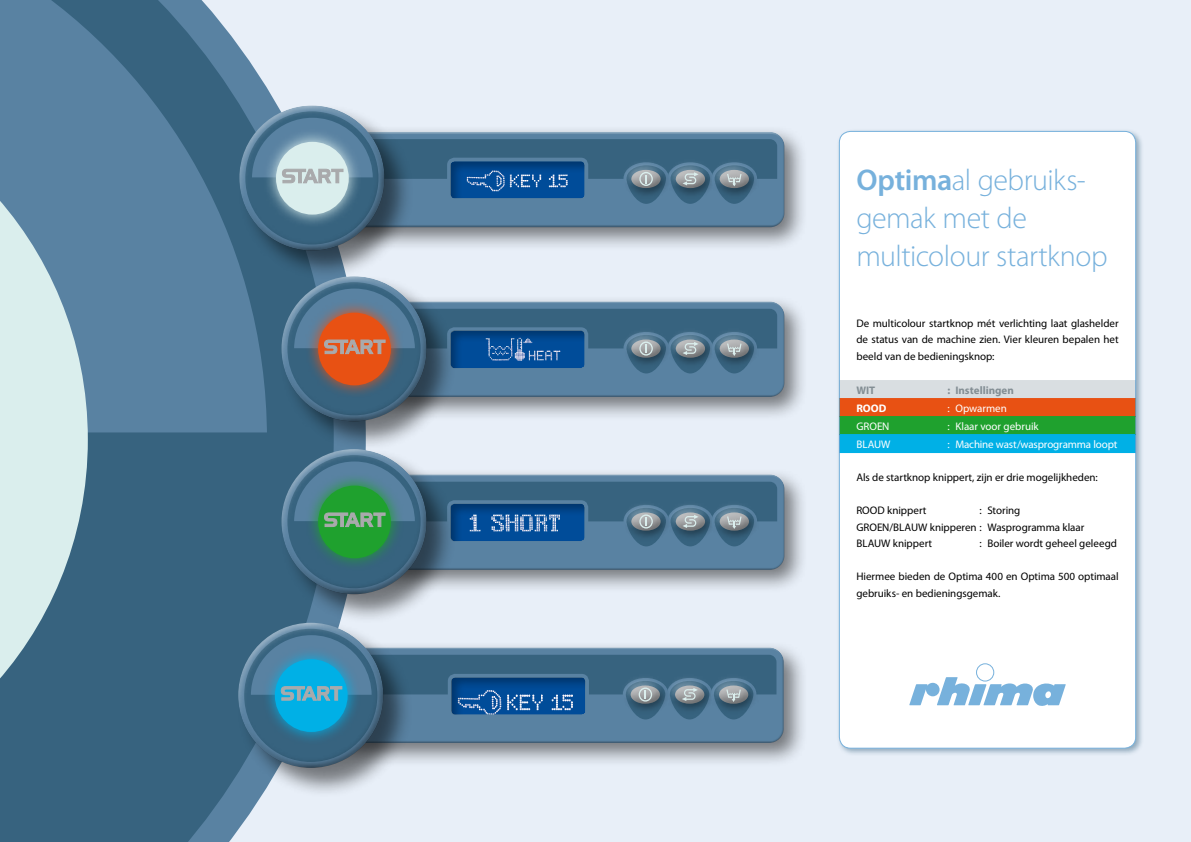
<style>
.page{position:relative;width:1191px;height:842px;background:#e8eff8}
.page>*{position:absolute;margin:0;border:0;box-sizing:border-box;transform-origin:0 0}
.t1{font:300 30px/38px "Myriad Pro";letter-spacing:-.015em;color:#77b1dc}
.t2{font:11px/16.5px "Myriad Pro";color:#000}
.t3{font:11px "Myriad Pro";letter-spacing:-.01em;color:#fff}
.t4{font:700 11px "Myriad Pro";color:#838e94}
.t5{font:700 11px "Myriad Pro";color:#fff}
.s1{font-weight:600}
</style>
<div class="page">
<div style="left:836px;top:128px;width:308px;height:629px;background:#37637f;opacity:.5"></div>
<div style="left:839px;top:131px;width:296px;height:617px;background:#fff;border-radius:11px"></div>
<div style="left:839px;top:380px;width:296px;height:19px;background:#d9dee1"></div>
<div style="left:839px;top:398px;width:296px;height:19px;background:#e85113"></div>
<div style="left:839px;top:416px;width:296px;height:19px;background:#1fa12e"></div>
<div style="left:839px;top:434px;width:296px;height:19px;background:#00b0e6"></div>
<div style="left:282px;top:294px;width:527px;height:127px;background:#000;opacity:.5"></div>
<div style="left:282px;top:467px;width:527px;height:127px;background:#000;opacity:.5"></div>
<div style="left:281px;top:640px;width:527px;height:127px;background:#000;opacity:.5"></div>
<div style="left:267px;top:88px;width:13px;height:533px;background:#37637f"></div>
<svg style="left:0;top:0;width:267px;height:432px;background:#567f9d"></svg>
<div style="left:0;top:432px;width:274px;height:410px;background:#37637f"></div>
<svg style="left:0;top:80px;width:88px;height:720px"></svg>
<div style="left:237px;top:621px;width:176px;height:177px;background:#000;opacity:.5"></div>
<svg style="left:237px;top:621px;width:135px;height:20px"></svg>
<svg style="left:237px;top:641px;width:147px;height:127px;background:#527289"></svg>
<div style="left:282px;top:124px;width:527px;height:128px;background:#000;opacity:.5"></div>
<svg style="left:249px;top:635px;width:527px;height:122px;background:#5c87a1"></svg>
<div style="left:448px;top:674px;width:141px;height:44px;border:4px solid #5982a2;border-radius:6px"></div>
<div style="left:451px;top:677px;width:135px;height:39px;background:#000;opacity:.3"></div>
<div style="left:238px;top:104px;width:176px;height:176px;background:#000;opacity:.5"></div>
<svg style="left:238px;top:104px;width:136px;height:20px"></svg>
<svg style="left:238px;top:124px;width:147px;height:127px;background:#4a6c83"></svg>
<svg style="left:250px;top:118px;width:527px;height:122px;background:#6587a1"></svg>
<div style="left:280px;top:275px;width:176px;height:176px;background:#000;opacity:.5"></div>
<svg style="left:280px;top:275px;width:136px;height:20px"></svg>
<svg style="left:280px;top:295px;width:147px;height:127px;background:#4b6c83"></svg>
<svg style="left:292px;top:289px;width:485px;height:122px;background:#657c91"></svg>
<div style="left:280px;top:448px;width:176px;height:176px;background:#000;opacity:.5"></div>
<svg style="left:280px;top:447px;width:136px;height:21px"></svg>
<svg style="left:280px;top:468px;width:147px;height:126px;background:#4c6e85"></svg>
<svg style="left:292px;top:461px;width:485px;height:123px;background:#598394"></svg>
<svg style="left:909px;top:677px;width:156px;height:29px"></svg>
<div style="left:976px;top:663px;width:18px;height:18px;border:1px solid #77b1dc;border-radius:50%"></div>
<h1 class="t1" style="left:856px;top:160px;width:253px"><span class="s1">Optima</span>al gebruiks-- gemak met de multicolour startknop</h1>
<p class="t2" style="left:856px;top:315px;width:264px;text-align:justify">De multicolour startknop mét verlichting laat glashelder de status van de machine zien. Vier kleuren bepalen het beeld van de bedieningsknop:</p>
<p class="t4" style="left:856px;top:383px;width:20px">WIT</p>
<p class="t4" style="left:947px;top:383px;width:68px">: Instellingen</p>
<p class="t5" style="left:856px;top:401px;width:32px">ROOD</p>
<p class="t3" style="left:947px;top:402px;width:61px">: Opwarmen</p>
<p class="t3" style="left:856px;top:420px;width:35px">GROEN</p>
<p class="t3" style="left:947px;top:420px;width:93px">: Klaar voor gebruik</p>
<p class="t3" style="left:856px;top:438px;width:36px">BLAUW</p>
<p class="t3" style="left:947px;top:438px;width:171px">: Machine wast/wasprogramma loopt</p>
<p class="t2" style="left:856px;top:469px;width:243px">Als de startknop knippert, zijn er drie mogelijkheden:</p>
<p class="t2" style="left:856px;top:502px;width:72px">ROOD knippert</p>
<p class="t2" style="left:856px;top:502px;width:229px;text-indent:123px">: Storing<br>GROEN/BLAUW knipperen : Wasprogramma klaar<br>BLAUW knippert</p>
<p class="t2" style="left:979px;top:535px;width:139px">: Boiler wordt geheel geleegd</p>
<p class="t2" style="left:856px;top:568px;width:264px">Hiermee bieden de Optima 400 en Optima 500 optimaal gebruiks- en bedieningsgemak.</p>
</div>
